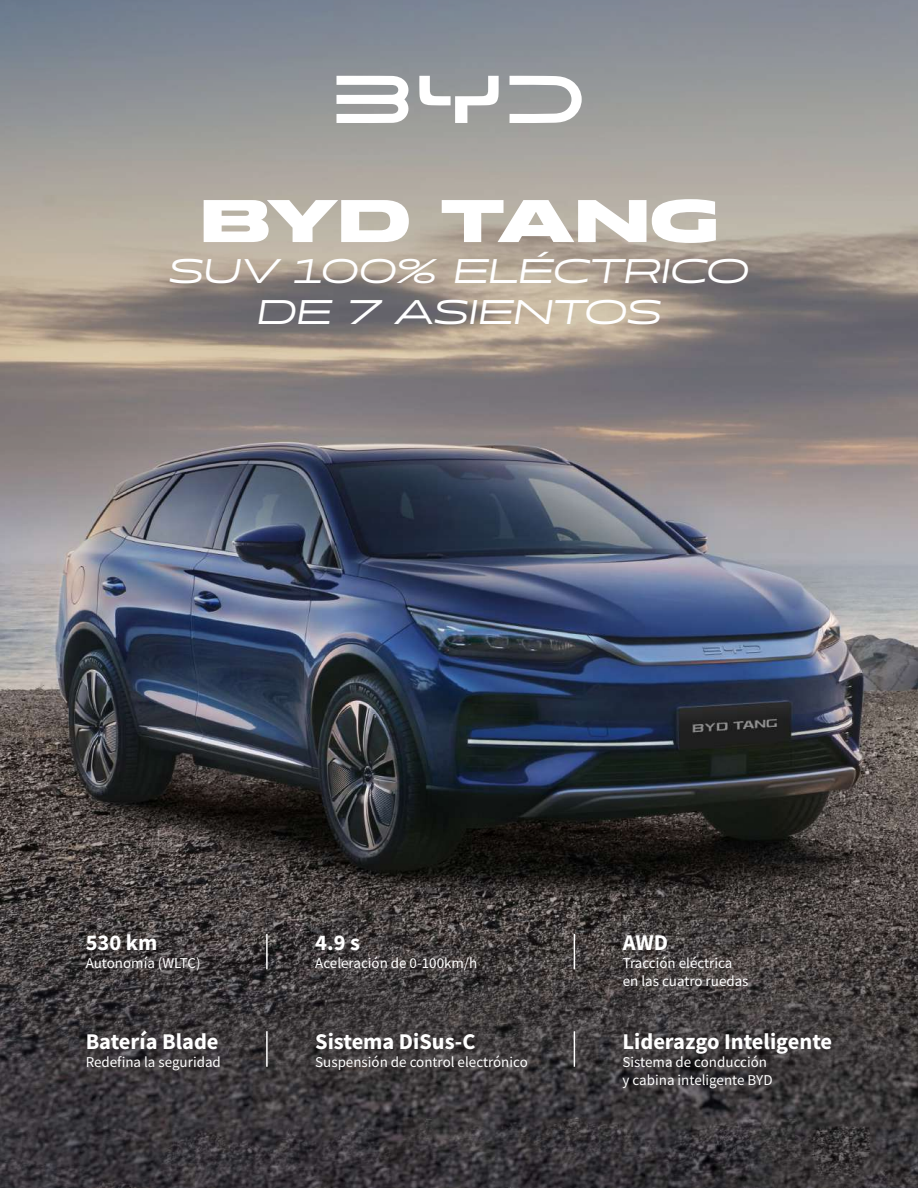
<style>
.page{position:relative;width:918px;height:1188px;background:#fff}
.page>*{position:absolute;margin:0;border:0;box-sizing:border-box;transform-origin:0 0}
.t1{font:800 60px "Muller Next Expanded Trial";letter-spacing:-.01em;color:#fff}
.t2{font:italic 34.2px/41px "Muller Next Expanded Trial";color:#fff;text-align:center}
.t3{font:700 22.5px "Source Sans Pro";color:#fff}
.t4{font:15px/18px "Source Sans Pro";color:#fff}
</style>
<div class="page">
<img style="left:0;top:540px;width:918px;height:648px">
<svg style="left:0;top:0;width:918px;height:540px;background:#918d8c"></svg>
<svg style="left:419px;top:28px;width:210px;height:142px;background:#a1a3a3"></svg>
<svg style="left:289px;top:55px;width:121px;height:72px"></svg>
<hr style="left:266px;top:1031px;width:2px;height:36px;background:#fff">
<hr style="left:266px;top:934px;width:2px;height:35px;background:#fff">
<hr style="left:574px;top:1031px;width:1px;height:36px;background:#fff">
<hr style="left:574px;top:934px;width:1px;height:35px;background:#fff">
<h1 class="t1" style="left:200px;top:182px;width:520px">BYD TANG</h1>
<h2 class="t2" style="left:169px;top:251px;width:581px">SUV 100% ELÉCTRICO<br>DE 7 ASIENTOS</h2>
<h3 class="t3" style="left:86px;top:927px;width:73px">530 km</h3>
<p class="t4" style="left:86px;top:954px;width:116px">Autonomía (WLTC)</p>
<h3 class="t3" style="left:86px;top:1026px;width:134px">Batería Blade</h3>
<p class="t4" style="left:86px;top:1053px;width:137px">Redefina la seguridad</p>
<h3 class="t3" style="left:315px;top:927px;width:46px">4.9 s</h3>
<p class="t4" style="left:315px;top:954px;width:164px">Aceleración de 0-100km/h</p>
<h3 class="t3" style="left:315px;top:1026px;width:162px">Sistema DiSus-C</h3>
<p class="t4" style="left:315px;top:1053px;width:214px">Suspensión de control electrónico</p>
<h3 class="t3" style="left:623px;top:927px;width:47px">AWD</h3>
<p class="t4" style="left:623px;top:954px;width:127px">Tracción eléctrica en las cuatro ruedas</p>
<h3 class="t3" style="left:623px;top:1026px;width:211px">Liderazgo Inteligente</h3>
<p class="t4" style="left:623px;top:1053px;width:151px">Sistema de conducción y cabina inteligente BYD</p>
</div>
